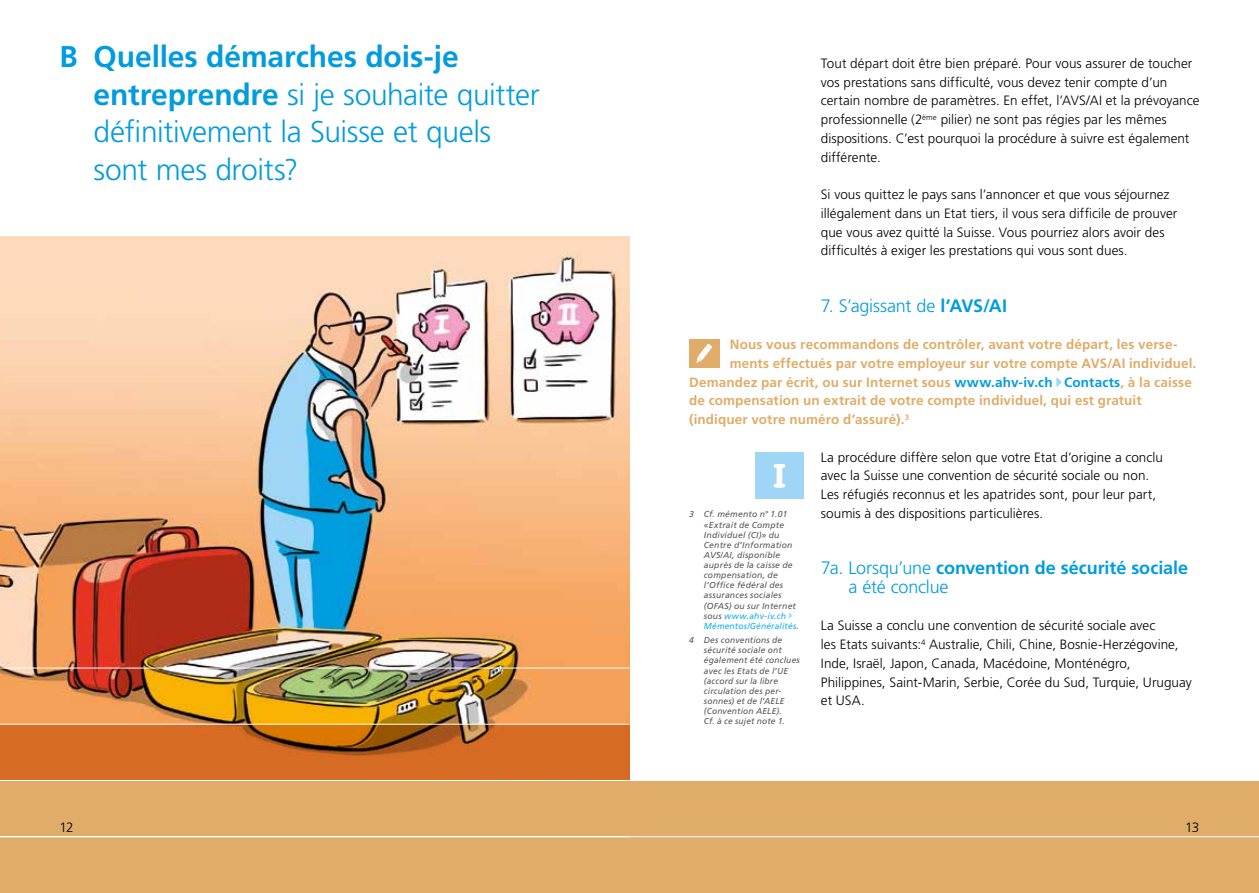
<style>
.page{position:relative;width:1259px;height:893px;background:#fff}
.page>*{position:absolute;margin:0;border:0;box-sizing:border-box;transform-origin:0 0}
.t1{font:300 30px/37.5px "Frutiger LT Std";letter-spacing:-.015em;color:#009cde}
.t2{font:700 18px/18.8px "Frutiger LT Std";letter-spacing:-.005em;color:#009cde}
.t3{font:300 18px "Frutiger LT Std";letter-spacing:-.01em;color:#009cde}
.t4{font:300 13.5px/18.8px "Frutiger LT Std";color:#000}
.t5{font:700 13.5px "Frutiger LT Std";letter-spacing:.01em;color:#e0ac69}
.t6{font:italic 8.7px/10.2px "Frutiger LT Std";letter-spacing:.02em;color:#575756}
.s1{font-weight:700}
.s2{color:#009cde}
.s3{font-weight:300}
.s4{color:#13afe6}
</style>
<div class="page">
<img style="left:0;top:237px;width:629px;height:487px">
<div style="left:629px;top:780px;width:630px;height:113px;background:#e0ac69"></div>
<div style="left:0;top:780px;width:629px;height:113px;background:#e0ac69"></div>
<svg style="left:0;top:725px;width:629px;height:55px;background:#cd6820"></svg>
<hr style="left:629px;top:780px;width:630px;height:1px;background:#fff">
<hr style="left:629px;top:836px;width:630px;height:1px;background:#fff">
<hr style="left:0;top:780px;width:629px;height:1px;background:#fff">
<hr style="left:0;top:836px;width:629px;height:1px;background:#fff">
<hr style="left:0;top:668px;width:629px;height:1px;background:#fff">
<div style="left:755px;top:452px;width:49px;height:47px;background:#9fd6f6"></div>
<div style="left:776px;top:464px;width:6px;height:23px;background:#fff"></div>
<div style="left:689px;top:339px;width:30px;height:29px;background:#e0ac69"></div>
<svg style="left:696px;top:344px;width:16px;height:19px"></svg>
<svg style="left:1056px;top:378px;width:5px;height:9px"></svg>
<svg style="left:788px;top:612px;width:4px;height:7px"></svg>
<h1 class="t1" style="left:94px;top:38px;width:448px;text-indent:-34px"><span class="s1">B Quelles démarches dois-je entreprendre</span> si je souhaite quitter définitivement la Suisse et quels sont mes droits?</h1>
<p class="t4" style="left:821px;top:54px;width:380px">Tout départ doit être bien préparé. Pour vous assurer de toucher vos prestations sans difficulté, vous devez tenir compte d’un certain nombre de paramètres. En effet, l’AVS/AI et la prévoyance professionnelle (2<sup>ème</sup> pilier) ne sont pas régies par les mêmes dispositions. C’est pourquoi la procédure à suivre est également différente.</p>
<p class="t4" style="left:821px;top:185px;width:358px">Si vous quittez le pays sans l’annoncer et que vous séjournez illégalement dans un Etat tiers, il vous sera difficile de prouver que vous avez quitté la Suisse. Vous pourriez alors avoir des difficultés à exiger les prestations qui vous sont dues.</p>
<h2 class="t3" style="left:821px;top:295px;width:188px">7. S’agissant de <span class="s1">l’AVS/AI</span></h2>
<p class="t5" style="left:730px;top:337px;width:449px">Nous vous recommandons de contrôler, avant votre départ, les verse-</p>
<p class="t5" style="left:730px;top:355px;width:468px">ments effectués par votre employeur sur votre compte AVS/AI individuel.</p>
<p class="t5" style="left:689px;top:374px;width:504px">Demandez par écrit, ou sur Internet sous <span class="s2">www.ahv-iv.ch Contacts</span>, à la caisse</p>
<p class="t5" style="left:689px;top:393px;width:454px">de compensation un extrait de votre compte individuel, qui est gratuit</p>
<p class="t5" style="left:689px;top:412px;width:222px">(indiquer votre numéro d’assuré).<sup>3</sup></p>
<p class="t4" style="left:821px;top:448px;width:343px">La procédure diffère selon que votre Etat d’origine a conclu avec la Suisse une convention de sécurité sociale ou non.<br>Les réfugiés reconnus et les apatrides sont, pour leur part, soumis à des dispositions particulières.</p>
<h2 class="t2" style="left:848px;top:559px;width:341px;text-indent:-28px"><span class="s3">7a. Lorsqu’une</span> convention de sécurité sociale <span class="s3">a été conclue</span></h2>
<p class="t4" style="left:821px;top:617px;width:372px">La Suisse a conclu une convention de sécurité sociale avec<br>les Etats suivants:<sup>4</sup> Australie, Chili, Chine, Bosnie-Herzégovine, Inde, Israël, Japon, Canada, Macédoine, Monténégro, Philippines, Saint-Marin, Serbie, Corée du Sud, Turquie, Uruguay et USA.</p>
<p class="t6" style="left:704px;top:509px;width:97px;text-indent:-15px">3 Cf. mémento n° 1.01 «Extrait de Compte<br>Individuel (CI)» du<br>Centre d’Information<br>AVS/AI, disponible auprès de la caisse de compensation, de l’Office fédéral des assurances sociales (OFAS) ou sur Internet sous <span class="s4">www.ahv-iv.ch<br>Mémentos/Généralités</span>.</p>
<p class="t6" style="left:704px;top:635px;width:97px;text-indent:-15px">4 Des conventions de sécurité sociale ont également été conclues avec les Etats de l’UE (accord sur la libre circulation des per&shy;sonnes) et de l’AELE (Convention AELE).<br>Cf. à ce sujet note 1.</p>
<p class="t4" style="left:60px;top:818px;width:16px">12</p>
<p class="t4" style="left:1185px;top:818px;width:16px">13</p>
</div>
